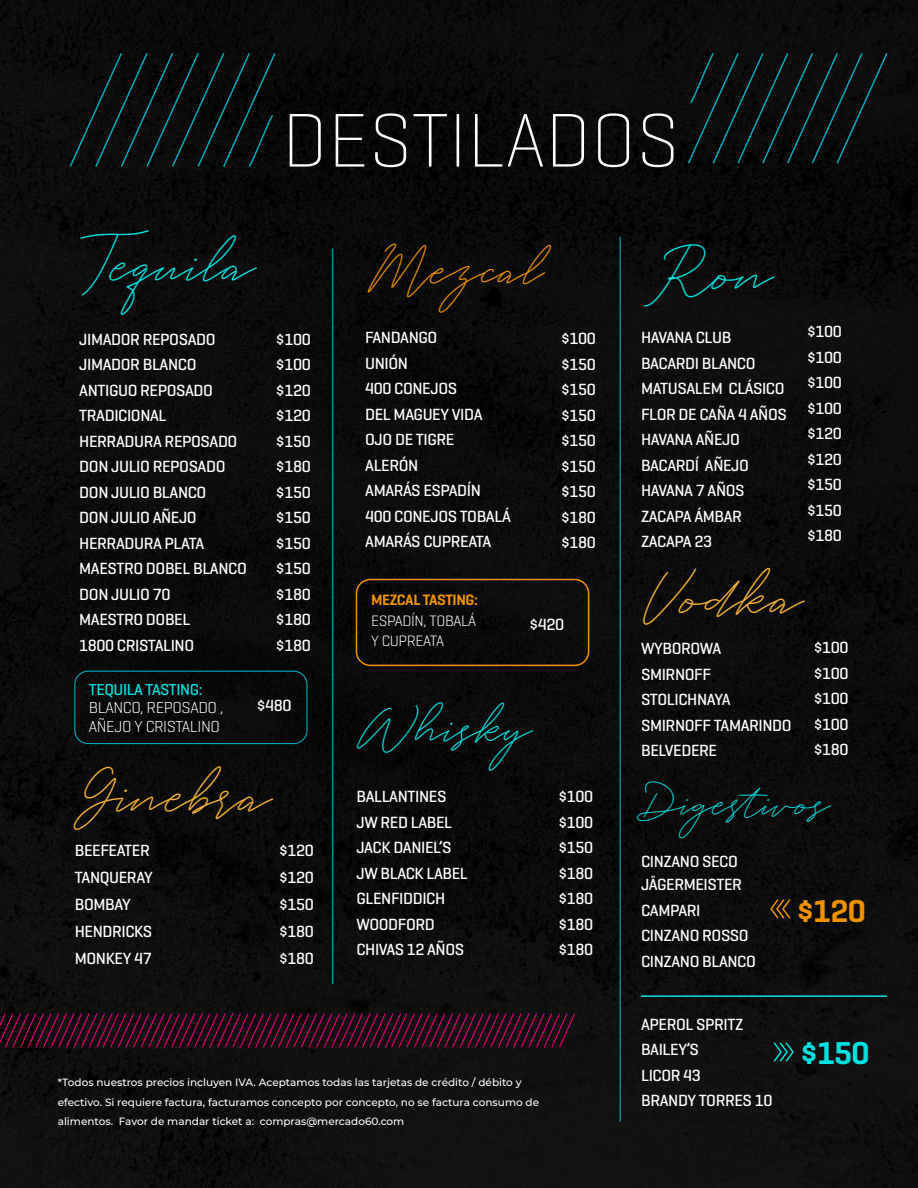
<style>
.page{position:relative;width:918px;height:1188px;background:#fff}
.page>*{position:absolute;margin:0;border:0;box-sizing:border-box;transform-origin:0 0}
.t1{font:200 77.25px "Geogrotesque";color:#fff}
.t2{font:45.75px "White Angelica";color:#f8b234}
.t3{font:45.75px "White Angelica";color:#00e0e0}
.t4{font:39px "White Angelica";color:#f29100}
.t5{font:39px "White Angelica";color:#00e0e0}
.t6{font:600 32.25px "Geogrotesque";color:#00e0e0}
.t7{font:600 32.25px "Geogrotesque";color:#f29100}
.t8{font:31.5px "White Angelica";color:#00e0e0}
.t9{font:500 16.5px/25.5px "Geogrotesque";letter-spacing:-.025em;color:#fff}
.t10{font:300 16.2px/18.5px "Geogrotesque";letter-spacing:-.025em;color:#fff}
.t11{font:500 16.2px "Geogrotesque";letter-spacing:-.025em;color:#00e0e0}
.t12{font:300 15.3px/20.5px "Geogrotesque";letter-spacing:-.025em;color:#fff}
.t13{font:600 15.3px "Geogrotesque";letter-spacing:-.025em;color:#f29100}
.t14{font:500 10.5px/19.5px "Montserrat";color:#fff}
</style>
<div class="page">
<div style="left:1px;top:0;width:917px;height:1188px;background:#0c0c0c"></div>
<svg style="left:68px;top:51px;width:209px;height:118px"></svg>
<svg style="left:687px;top:53px;width:201px;height:112px"></svg>
<div style="left:356px;top:579px;width:233px;height:87px;border:2px solid #f29100;border-radius:14px"></div>
<div style="left:74px;top:671px;width:234px;height:73px;border:1px solid #00a8bc;border-radius:13px"></div>
<svg style="left:773px;top:1042px;width:21px;height:21px"></svg>
<svg style="left:770px;top:899px;width:21px;height:20px"></svg>
<hr style="left:332px;top:249px;width:1px;height:735px;background:#00a8bc">
<hr style="left:620px;top:237px;width:1px;height:885px;background:#00a8bc">
<svg style="left:0;top:1012px;width:576px;height:37px"></svg>
<hr style="left:641px;top:995px;width:246px;height:2px;background:#00e0e0">
<h1 class="t1" style="left:282px;top:92px;width:399px">DESTILADOS</h1>
<h2 class="t3" style="left:90px;top:237px;width:166px">Tequila</h2>
<p class="t9" style="left:79px;top:326px;width:169px">JIMADOR REPOSADO<br>JIMADOR BLANCO<br>ANTIGUO REPOSADO<br>TRADICIONAL<br>HERRADURA REPOSADO<br>DON JULIO REPOSADO<br>DON JULIO BLANCO<br>DON JULIO AÑEJO<br>HERRADURA PLATA<br>MAESTRO DOBEL BLANCO<br>DON JULIO 70<br>MAESTRO DOBEL<br>1800 CRISTALINO</p>
<p class="t9" style="left:276px;top:326px;width:36px;text-align:justify">$100 $100 $120 $120 $150 $180 $150 $150 $150 $150 $180 $180 $180</p>
<p class="t11" style="left:89px;top:679px;width:115px">TEQUILA TASTING:</p>
<p class="t10" style="left:89px;top:698px;width:136px">BLANCO, REPOSADO ,<br>AÑEJO Y CRISTALINO</p>
<p class="t9" style="left:257px;top:692px;width:36px">$480</p>
<h2 class="t2" style="left:79px;top:769px;width:194px">Ginebra</h2>
<p class="t9" style="left:75px;top:836px;width:79px;line-height:27px">BEEFEATER<br>TANQUERAY<br>BOMBAY<br>HENDRICKS<br>MONKEY 47</p>
<p class="t9" style="left:279px;top:836px;width:36px;line-height:27px;text-align:justify">$120 $120 $150 $180 $180</p>
<h3 class="t4" style="left:372px;top:246px;width:173px">Mezcal</h3>
<p class="t9" style="left:365px;top:325px;width:147px">FANDANGO<br>UNIÓN<br>400 CONEJOS<br>DEL MAGUEY VIDA<br>OJO DE TIGRE<br>ALERÓN<br>AMARÁS ESPADÍN<br>400 CONEJOS TOBALÁ<br>AMARÁS CUPREATA</p>
<p class="t9" style="left:561px;top:326px;width:36px;text-align:justify">$100 $150 $150 $150 $150 $150 $150 $180 $180</p>
<p class="t13" style="left:371px;top:591px;width:108px">MEZCAL TASTING:</p>
<p class="t12" style="left:371px;top:610px;width:107px">ESPADÍN, TOBALÁ<br>Y CUPREATA</p>
<p class="t9" style="left:530px;top:611px;width:36px">$420</p>
<h3 class="t5" style="left:356px;top:705px;width:199px">Whisky</h3>
<h2 class="t3" style="left:659px;top:247px;width:115px">Ron</h2>
<p class="t9" style="left:641px;top:325px;width:147px">HAVANA CLUB<br>BACARDI BLANCO<br>MATUSALEM CLÁSICO<br>FLOR DE CAÑA 4 AÑOS<br>HAVANA AÑEJO<br>BACARDÍ AÑEJO<br>HAVANA 7 AÑOS<br>ZACAPA ÁMBAR<br>ZACAPA 23</p>
<p class="t9" style="left:807px;top:319px;width:36px;text-align:justify">$100 $100 $100 $100 $120 $120 $150 $150 $180</p>
<h2 class="t2" style="left:641px;top:570px;width:164px">Vodka</h2>
<p class="t9" style="left:641px;top:635px;width:152px">WYBOROWA<br>SMIRNOFF<br>STOLICHNAYA<br>SMIRNOFF TAMARINDO<br>BELVEDERE</p>
<p class="t9" style="left:814px;top:634px;width:36px;text-align:justify">$100 $100 $100 $100</p>
<p class="t9" style="left:814px;top:736px;width:36px">$180</p>
<p class="t9" style="left:356px;top:784px;width:113px">BALLANTINES<br>JW RED LABEL<br>JACK DANIEL’S<br>JW BLACK LABEL<br>GLENFIDDICH<br>WOODFORD<br>CHIVAS 12 AÑOS</p>
<p class="t9" style="left:558px;top:784px;width:36px;text-align:justify">$100 $100 $150 $180 $180 $180 $180</p>
<h3 class="t8" style="left:640px;top:784px;width:191px">Digestivos</h3>
<p class="t9" style="left:641px;top:848px;width:98px">CINZANO SECO</p>
<p class="t9" style="left:641px;top:872px;width:116px">JÄGERMEISTER<br>CAMPARI<br>CINZANO ROSSO<br>CINZANO BLANCO</p>
<h3 class="t7" style="left:797px;top:891px;width:71px">$120</h3>
<p class="t14" style="left:58px;top:1073px;width:483px">*Todos nuestros precios incluyen IVA. Aceptamos todas las tarjetas de crédito / débito y efectivo. Si requiere factura, facturamos concepto por concepto, no se factura consumo de alimentos. Favor de mandar ticket a: compras@mercado60.com</p>
<p class="t9" style="left:641px;top:1011px;width:133px">APEROL SPRITZ<br>BAILEY’S<br>LICOR 43<br>BRANDY TORRES 10</p>
<h3 class="t6" style="left:801px;top:1032px;width:71px">$150</h3>
</div>
